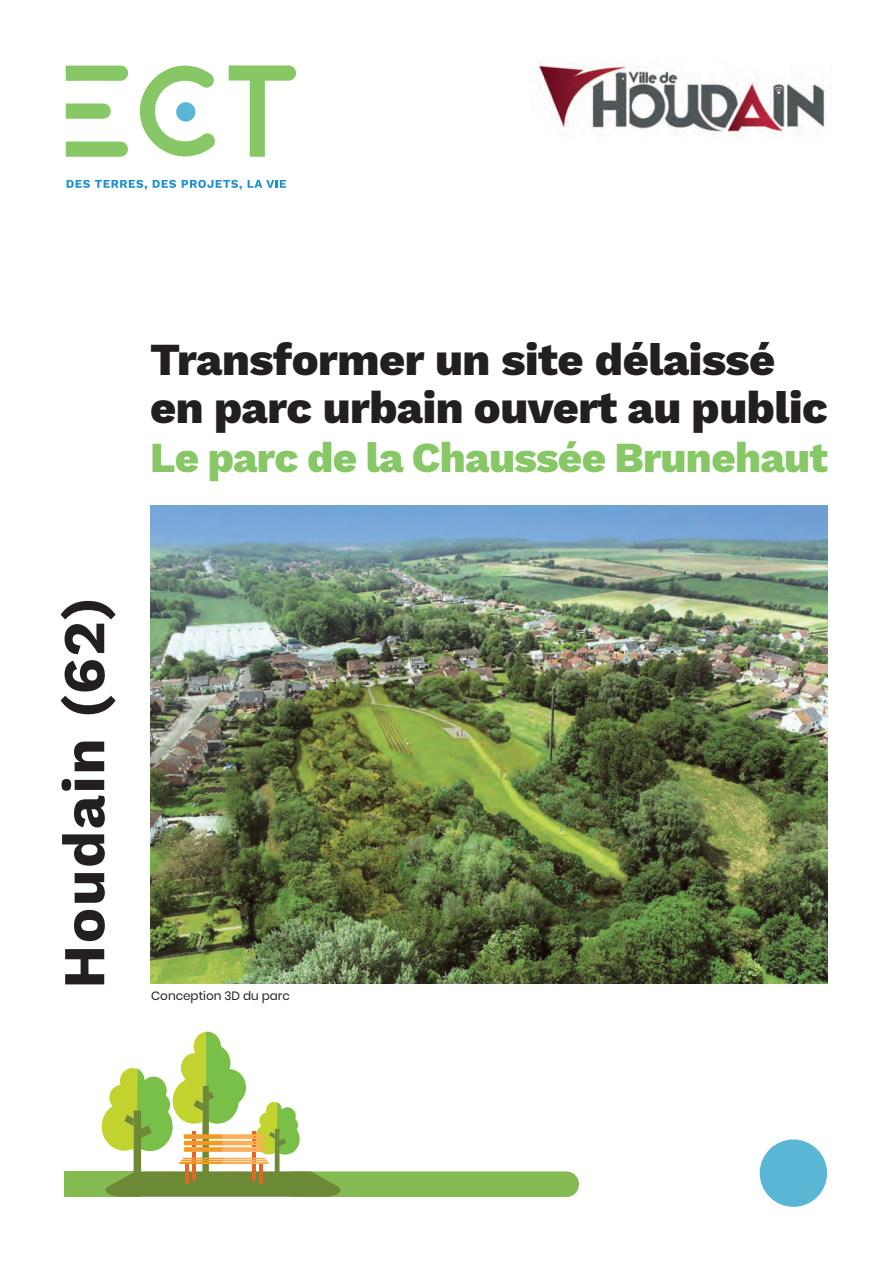
<style>
.page{position:relative;width:893px;height:1263px;background:#fff}
.page>*{position:absolute;margin:0;border:0;box-sizing:border-box;transform-origin:0 0}
.t1{font:700 59.25px "Work Sans";letter-spacing:.025em;color:#231f20}
.t2{font:800 45px "Work Sans";letter-spacing:-.01em;color:#231f20}
.t3{font:800 42px "Work Sans";letter-spacing:-.015em;color:#87c765}
.t4{font:12px "Poppins";color:#231f20}
</style>
<div class="page">
<div style="left:64px;top:1171px;width:76px;height:26px;background:#84ba52"></div>
<svg style="left:66px;top:65px;width:230px;height:92px"></svg>
<svg style="left:67px;top:180px;width:80px;height:10px"></svg>
<svg style="left:153px;top:180px;width:23px;height:8px"></svg>
<svg style="left:182px;top:180px;width:60px;height:10px"></svg>
<svg style="left:248px;top:180px;width:38px;height:8px"></svg>
<img style="left:538px;top:62px;width:288px;height:75px">
<img style="left:150px;top:506px;width:678px;height:477px">
<div style="left:760px;top:1139px;width:67px;height:68px;background:#59b6d5;border-radius:50%"></div>
<svg style="left:102px;top:1032px;width:477px;height:165px"></svg>
<p class="t2" style="left:150px;top:333px;width:627px">Transformer un site délaissé</p>
<p class="t2" style="left:150px;top:381px;width:679px">en parc urbain ouvert au public</p>
<p class="t3" style="left:150px;top:433px;width:679px">Le parc de la Chaussée Brunehaut</p>
<p class="t1" style="left:49px;top:989px;width:393px;rotate:-90deg">Houdain (62)</p>
<p class="t4" style="left:151px;top:988px;width:140px">Conception 3D du parc</p>
</div>
